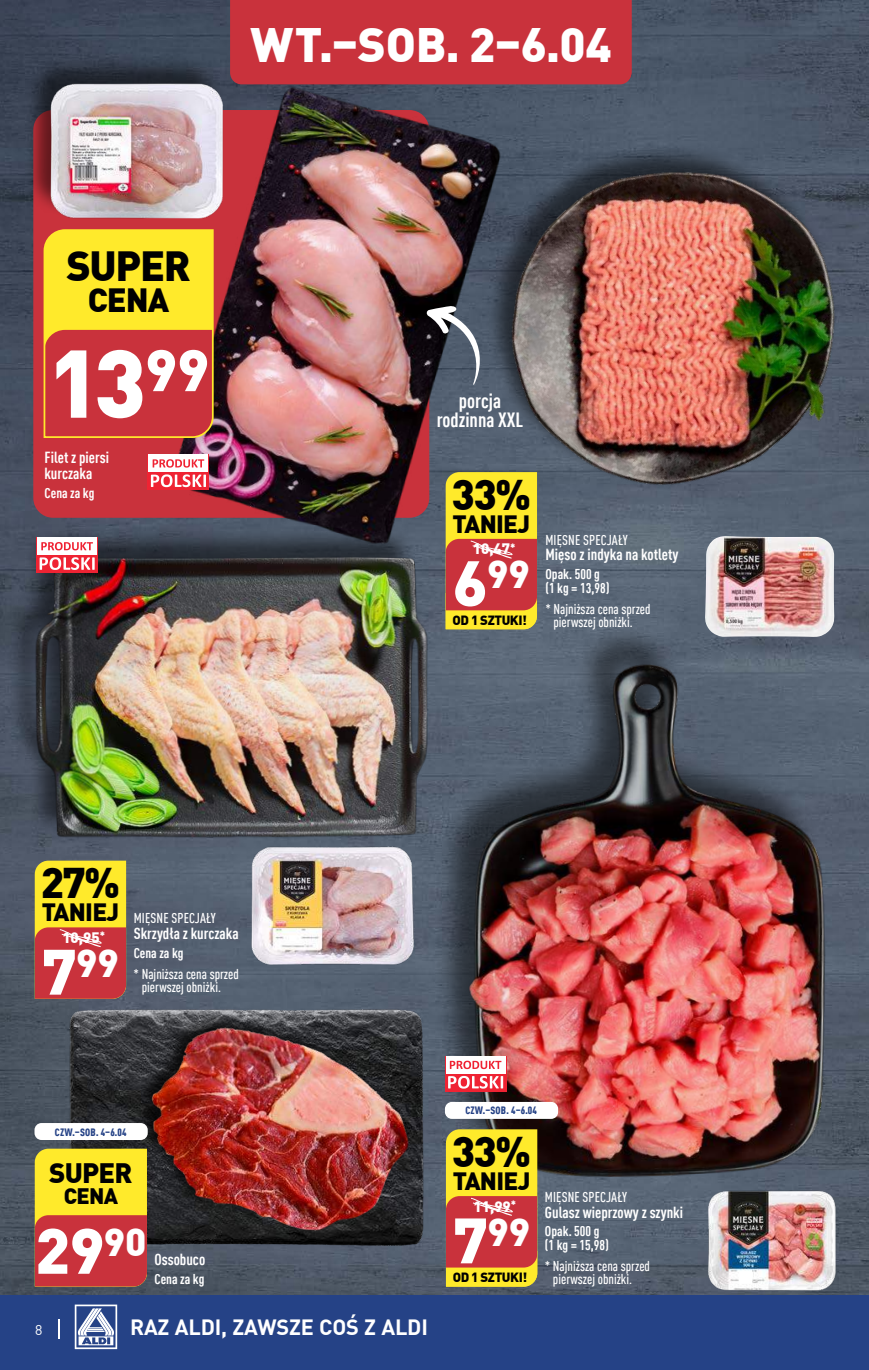
<style>
.page{position:relative;width:869px;height:1370px;background:#fff}
.page>*{position:absolute;margin:0;border:0;box-sizing:border-box;transform-origin:0 0}
.t1{font:900 94.5px "DIN Pro";color:#fff}
.t2{font:900 63px "DIN Pro";color:#fff}
.t3{font:900 47.25px "DIN Pro";letter-spacing:-.005em;color:#fff}
.t4{font:900 42px "DIN Pro";color:#000}
.t5{font:900 41.3px "DIN Pro";letter-spacing:-.03em;color:#000}
.t6{font:900 38.32px "DIN Pro";color:#fff}
.t7{font:900 32.9px "DIN Pro";color:#000}
.t8{font:900 27.47px "DIN Pro";letter-spacing:-.03em;color:#000}
.t9{font:900 24.5px "DIN Pro";letter-spacing:-.03em;color:#000}
.t10{font:900 21.88px "DIN Pro";color:#000}
.t11{font:700 21.7px "DIN Pro";letter-spacing:-.01em;color:#fff}
.t12{font:700 condensed 20.12px/18.9px "DIN Pro";color:#fff;text-align:center}
.t13{font:700 condensed 15.75px/15.8px "DIN Pro";color:#fff}
.t14{font:900 14.88px "DIN Pro";color:#fff}
.t15{font:500 condensed 14px/13.1px "DIN Pro";color:#fff}
.t16{font:700 condensed 14px/14px "DIN Pro";color:#fff}
.t17{font:14px "DIN Pro";color:#fff}
.t18{font:900 13.12px "DIN Pro";letter-spacing:-.03em;color:#000}
.t19{font:900 condensed 10.5px "DIN Pro";letter-spacing:.02em;color:#254286}
.s1{font-size:63px}
</style>
<div class="page">
<img style="left:1px;top:0;width:867px;height:1295px">
<img style="left:0;top:0;width:1px;height:1310px">
<div style="left:33px;top:110px;width:396px;height:407px;background:#c9323c;border-radius:20px"></div>
<img style="left:434px;top:639px;width:413px;height:554px">
<img style="left:1px;top:515px;width:485px;height:367px">
<img style="left:406px;top:64px;width:462px;height:529px">
<img style="left:105px;top:54px;width:454px;height:519px">
<img style="left:21px;top:969px;width:458px;height:306px">
<div style="left:135px;top:1012px;width:274px;height:221px;background:#000;opacity:.75"></div>
<img style="left:143px;top:1019px;width:273px;height:217px">
<img style="left:704px;top:536px;width:130px;height:101px">
<img style="left:242px;top:840px;width:180px;height:130px">
<img style="left:704px;top:1189px;width:132px;height:104px">
<div style="left:24px;top:55px;width:200px;height:162px;background:#000;opacity:.52"></div>
<img style="left:41px;top:75px;width:192px;height:154px">
<img style="left:0;top:1029px;width:98px;height:266px">
<img style="left:0;top:324px;width:41px;height:413px">
<div style="left:34px;top:1122px;width:114px;height:17px;background:#fff;border-radius:7px"></div>
<div style="left:444px;top:1101px;width:114px;height:17px;background:#fff;border-radius:7px"></div>
<svg style="left:43px;top:228px;width:171px;height:211px"></svg>
<svg style="left:35px;top:1148px;width:112px;height:138px"></svg>
<div style="left:36px;top:537px;width:62px;height:35px;background:linear-gradient(to right,#ef2333,#ef2333)"></div>
<svg style="left:40px;top:557px;width:55px;height:13px"></svg>
<div style="left:37px;top:537px;width:60px;height:17px;background:#fff"></div>
<svg style="left:41px;top:542px;width:52px;height:8px"></svg>
<div style="left:148px;top:454px;width:61px;height:36px;background:#ef2333"></div>
<svg style="left:151px;top:474px;width:55px;height:13px"></svg>
<div style="left:148px;top:455px;width:60px;height:17px;background:#fff"></div>
<svg style="left:152px;top:459px;width:52px;height:8px"></svg>
<svg style="left:445px;top:1129px;width:92px;height:157px"></svg>
<svg style="left:445px;top:472px;width:91px;height:157px"></svg>
<svg style="left:35px;top:860px;width:91px;height:138px"></svg>
<svg style="left:444px;top:1055px;width:62px;height:36px"></svg>
<svg style="left:448px;top:1075px;width:55px;height:13px"></svg>
<div style="left:445px;top:1056px;width:60px;height:17px;background:#fff"></div>
<svg style="left:449px;top:1060px;width:52px;height:8px"></svg>
<svg style="left:426px;top:305px;width:55px;height:80px"></svg>
<div style="left:230px;top:0;width:401px;height:84px;background:#c9323c"></div>
<div style="left:0;top:1295px;width:868px;height:74px;background:#254286"></div>
<svg style="left:59px;top:1319px;width:1px;height:19px"></svg>
<svg style="left:75px;top:1304px;width:42px;height:44px"></svg>
<h3 class="t3" style="left:250px;top:10px;width:362px">WT.–SOB. 2–6.04</h3>
<h3 class="t5" style="left:66px;top:233px;width:126px">SUPER</h3>
<h3 class="t7" style="left:88px;top:274px;width:83px">CENA</h3>
<h1 class="t1" style="left:48px;top:308px;width:163px">13<sup>99</sup></h1>
<p class="t13" style="left:44px;top:448px;width:66px">Filet z piersi kurczaka</p>
<p class="t16" style="left:44px;top:485px;width:51px">Cena za kg</p>
<h3 class="t12" style="left:436px;top:389px;width:88px">porcja rodzinna XXL</h3>
<h3 class="t4" style="left:451px;top:461px;width:81px">33%</h3>
<h3 class="t9" style="left:452px;top:504px;width:79px">TANIEJ</h3>
<h3 class="t6" style="left:452px;top:543px;width:79px"><span class="s1">6</span>99</h3>
<p class="t15" style="left:545px;top:532px;width:84px">MIĘSNE SPECJAŁY</p>
<p class="t13" style="left:545px;top:545px;width:134px">Mięso z indyka na kotlety</p>
<p class="t16" style="left:545px;top:566px;width:66px">Opak. 500 g (1 kg = 13,98)</p>
<p class="t15" style="left:545px;top:601px;width:107px">* Najniższa cena sprzed</p>
<p class="t14" style="left:472px;top:537px;width:44px">10,47<sup>*</sup></p>
<p class="t18" style="left:452px;top:609px;width:76px">OD 1 SZTUKI!</p>
<p class="t15" style="left:553px;top:614px;width:81px">pierwszej obniżki.</p>
<h3 class="t4" style="left:41px;top:849px;width:81px">27%</h3>
<h3 class="t9" style="left:42px;top:892px;width:79px">TANIEJ</h3>
<h3 class="t6" style="left:42px;top:932px;width:79px"><span class="s1">7</span>99</h3>
<p class="t14" style="left:62px;top:925px;width:44px">10,95<sup>*</sup></p>
<p class="t15" style="left:134px;top:910px;width:84px">MIĘSNE SPECJAŁY</p>
<p class="t13" style="left:134px;top:924px;width:106px">Skrzydła z kurczaka</p>
<p class="t16" style="left:134px;top:944px;width:51px">Cena za kg</p>
<p class="t15" style="left:142px;top:965px;width:99px;text-indent:-8px">* Najniższa cena sprzed pierwszej obniżki.</p>
<p class="t19" style="left:55px;top:1123px;width:73px">CZW.–SOB. 4–6.04</p>
<h3 class="t8" style="left:49px;top:1150px;width:85px">SUPER</h3>
<h3 class="t10" style="left:64px;top:1177px;width:56px">CENA</h3>
<h2 class="t2" style="left:35px;top:1200px;width:113px">29<sup>90</sup></h2>
<p class="t13" style="left:154px;top:1250px;width:52px">Ossobuco</p>
<p class="t16" style="left:154px;top:1270px;width:51px">Cena za kg</p>
<p class="t19" style="left:465px;top:1102px;width:73px">CZW.–SOB. 4–6.04</p>
<h3 class="t4" style="left:451px;top:1117px;width:81px">33%</h3>
<h3 class="t9" style="left:452px;top:1161px;width:79px">TANIEJ</h3>
<h3 class="t6" style="left:453px;top:1200px;width:79px"><span class="s1">7</span>99</h3>
<p class="t15" style="left:544px;top:1188px;width:84px">MIĘSNE SPECJAŁY</p>
<p class="t13" style="left:544px;top:1202px;width:140px">Gulasz wieprzowy z szynki</p>
<p class="t16" style="left:544px;top:1223px;width:66px">Opak. 500 g (1 kg = 15,98)</p>
<p class="t15" style="left:544px;top:1258px;width:107px">* Najniższa cena sprzed</p>
<p class="t14" style="left:473px;top:1194px;width:44px">11,99<sup>*</sup></p>
<p class="t18" style="left:452px;top:1266px;width:76px">OD 1 SZTUKI!</p>
<p class="t15" style="left:552px;top:1271px;width:81px">pierwszej obniżki.</p>
<p class="t17" style="left:35px;top:1318px;width:9px">8</p>
<h3 class="t11" style="left:130px;top:1309px;width:299px">RAZ ALDI, ZAWSZE COŚ Z ALDI</h3>
</div>
